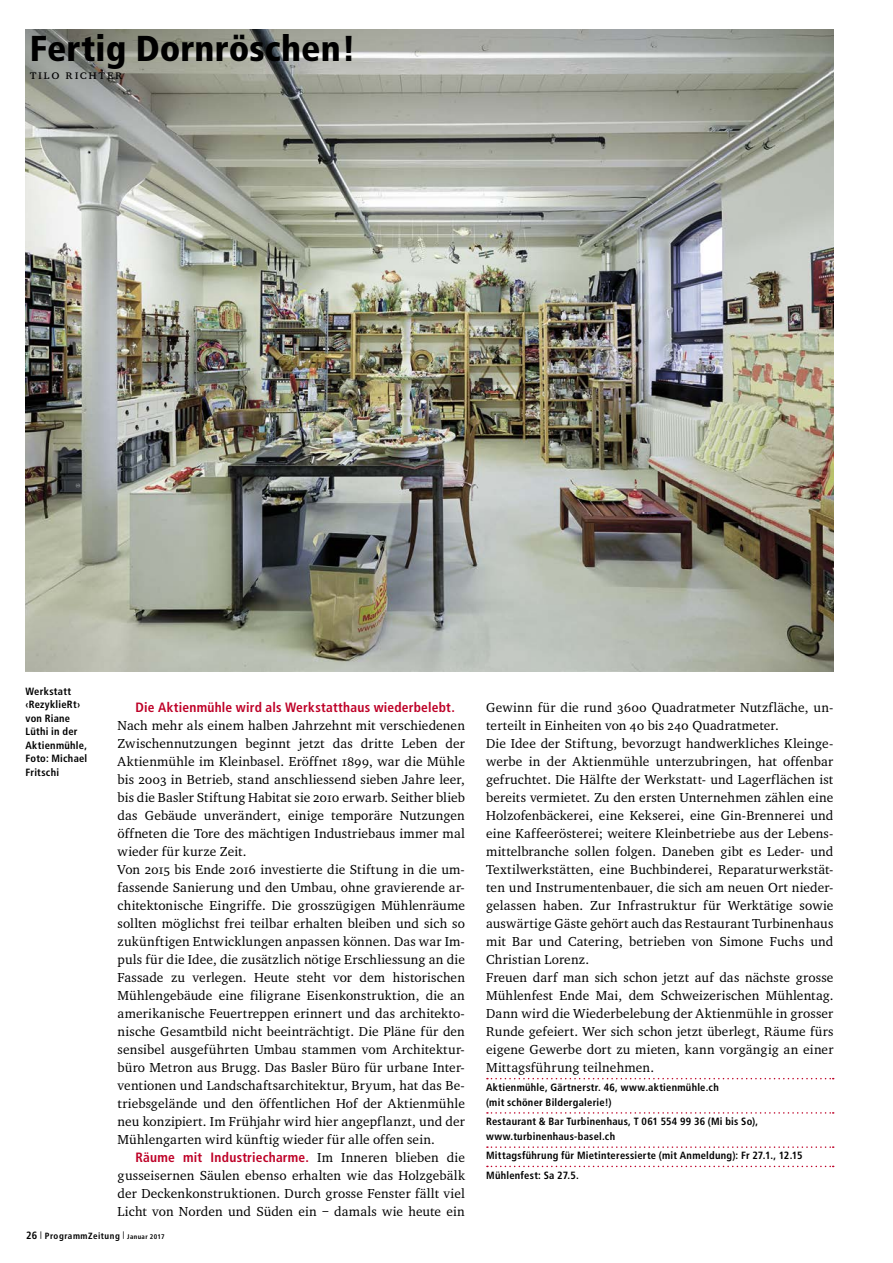
<style>
.page{position:relative;width:893px;height:1263px;background:#fff}
.page>*{position:absolute;margin:0;border:0;box-sizing:border-box;transform-origin:0 0}
.t1{font:900 condensed 36px "Frutiger";color:#000}
.t2{font:13.5px/18px "Charter EF";letter-spacing:.01em;color:#000}
.t3{font:700 condensed 13.5px "Frutiger LT Com";letter-spacing:.015em;color:#be0027}
.t4{font:13.5px "Charter EF Regular SC";letter-spacing:.115em;color:#000}
.t5{font:700 condensed 10.5px/13.5px "Frutiger LT Com";letter-spacing:.025em;color:#000}
.t6{font:700 condensed 9px "Frutiger LT Com";letter-spacing:.055em;color:#000}
.s1{font-family:"Charter EF Regular SC"}
.s2{font-family:"Charter EF";font-weight:400;font-stretch:normal;color:#000}
.s3{font-size:10.5px}
.s4{font-size:6.75px}
</style>
<div class="page">
<img style="left:26px;top:30px;width:807px;height:642px">
<svg style="left:487px;top:1078px;width:347px;height:1px"></svg>
<svg style="left:487px;top:1112px;width:347px;height:2px"></svg>
<svg style="left:487px;top:1146px;width:347px;height:2px"></svg>
<svg style="left:487px;top:1166px;width:347px;height:1px"></svg>
<p class="t1" style="left:30px;top:27px;width:327px">Fertig Dornröschen!</p>
<p class="t4" style="left:30px;top:66px;width:94px">tilo richter</p>
<p class="t5" style="left:26px;top:684px;width:63px">Werkstatt ‹RezyklieRt› von Riane<br>Lüthi in der<br>Aktienmühle,<br>Foto: Michael<br>Fritschi</p>
<p class="t3" style="left:136px;top:699px;width:321px">Die Aktienmühle wird als Werkstatthaus wiederbelebt.</p>
<p class="t2" style="left:118px;top:716px;width:349px">Nach mehr als einem halben Jahrzehnt mit verschiedenen</p>
<p class="t2" style="left:118px;top:734px;width:349px">Zwischennutzungen beginnt jetzt das dritte Leben der</p>
<p class="t2" style="left:118px;top:752px;width:349px">Aktienmühle im Kleinbasel. Eröffnet <span class="s1">1899</span>, war die Mühle</p>
<p class="t2" style="left:118px;top:770px;width:349px">bis <span class="s1">2003</span> in Betrieb, stand anschliessend sieben Jahre leer,</p>
<p class="t2" style="left:118px;top:788px;width:349px">bis die Basler Stiftung Habitat sie <span class="s1">2010</span> erwarb. Seither blieb</p>
<p class="t2" style="left:118px;top:806px;width:349px">das Gebäude unverändert, einige temporäre Nutzungen</p>
<p class="t2" style="left:118px;top:824px;width:349px">öffneten die Tore des mächtigen Industriebaus immer mal</p>
<p class="t2" style="left:118px;top:842px;width:130px">wieder für kurze Zeit.</p>
<p class="t2" style="left:118px;top:860px;width:349px">Von <span class="s1">2015</span> bis Ende <span class="s1">2016</span> investierte die Stiftung in die um-</p>
<p class="t2" style="left:118px;top:878px;width:349px">fassende Sanierung und den Umbau, ohne gravierende ar-</p>
<p class="t2" style="left:118px;top:896px;width:349px">chitektonische Eingriffe. Die grosszügigen Mühlenräume</p>
<p class="t2" style="left:118px;top:914px;width:349px">sollten möglichst frei teilbar erhalten bleiben und sich so</p>
<p class="t2" style="left:118px;top:932px;width:349px">zukünftigen Entwicklungen anpassen können. Das war Im-</p>
<p class="t2" style="left:118px;top:950px;width:349px">puls für die Idee, die zusätzlich nötige Erschliessung an die</p>
<p class="t2" style="left:118px;top:968px;width:349px">Fassade zu verlegen. Heute steht vor dem historischen</p>
<p class="t2" style="left:118px;top:986px;width:349px">Mühlengebäude eine filigrane Eisenkonstruktion, die an</p>
<p class="t2" style="left:118px;top:1004px;width:349px">amerikanische Feuertreppen erinnert und das architekto-</p>
<p class="t2" style="left:118px;top:1022px;width:349px">nische Gesamtbild nicht beeinträchtigt. Die Pläne für den</p>
<p class="t2" style="left:118px;top:1040px;width:349px">sensibel ausgeführten Umbau stammen vom Architektur-</p>
<p class="t2" style="left:118px;top:1058px;width:349px">büro Metron aus Brugg. Das Basler Büro für urbane Inter-</p>
<p class="t2" style="left:118px;top:1076px;width:349px">ventionen und Landschaftsarchitektur, Bryum, hat das Be-</p>
<p class="t2" style="left:118px;top:1094px;width:349px">triebsgelände und den öffentlichen Hof der Aktienmühle</p>
<p class="t2" style="left:118px;top:1112px;width:349px">neu konzipiert. Im Frühjahr wird hier angepflanzt, und der</p>
<p class="t2" style="left:118px;top:1130px;width:319px">Mühlengarten wird künftig wieder für alle offen sein.</p>
<p class="t3" style="left:136px;top:1149px;width:331px">Räume mit Industriecharme. <span class="s2">Im Inneren blieben die</span></p>
<p class="t2" style="left:118px;top:1166px;width:349px">gusseisernen Säulen ebenso erhalten wie das Holzgebälk</p>
<p class="t2" style="left:118px;top:1184px;width:349px">der Deckenkonstruktionen. Durch grosse Fenster fällt viel</p>
<p class="t2" style="left:118px;top:1202px;width:349px">Licht von Norden und Süden ein – damals wie heute ein</p>
<p class="t6" style="left:26px;top:1230px;width:140px"><span class="s3">26</span> <sup>|</sup> ProgrammZeitung <sup>|</sup> <span class="s4">Januar 2017</span></p>
<p class="t2" style="left:486px;top:698px;width:349px">Gewinn für die rund <span class="s1">3600</span> Quadratmeter Nutzfläche, un&shy;terteilt in Einheiten von <span class="s1">40</span> bis <span class="s1">240</span> Quadratmeter.<br>Die Idee der Stiftung, bevorzugt handwerkliches Kleinge&shy;werbe in der Aktienmühle unterzubringen, hat offenbar gefruchtet. Die Hälfte der Werkstatt- und Lagerflächen ist bereits vermietet. Zu den ersten Unternehmen zählen eine Holzofenbäckerei, eine Kekserei, eine Gin-Brennerei und eine Kaffeerösterei; weitere Kleinbetriebe aus der Lebens&shy;mittelbranche sollen folgen. Daneben gibt es Leder- und Textilwerkstätten, eine Buchbinderei, Reparaturwerkstät&shy;ten und Instrumentenbauer, die sich am neuen Ort nieder&shy;gelassen haben. Zur Infrastruktur für Werktätige sowie auswärtige Gäste gehört auch das Restaurant Turbinenhaus mit Bar und Catering, betrieben von Simone Fuchs und Christian Lorenz.<br>Freuen darf man sich schon jetzt auf das nächste grosse Mühlenfest Ende Mai, dem Schweizerischen Mühlentag.<br>Dann wird die Wiederbelebung der Aktienmühle in grosser Runde gefeiert. Wer sich schon jetzt überlegt, Räume fürs eigene Gewerbe dort zu mieten, kann vorgängig an einer Mittagsführung teilnehmen.</p>
<p class="t5" style="left:486px;top:1080px;width:234px;line-height:15px">Aktienmühle, Gärtnerstr. 46, www.aktienmühle.ch (mit schöner Bildergalerie!)</p>
<p class="t5" style="left:486px;top:1114px;width:274px;line-height:15px">Restaurant &amp; Bar Turbinenhaus, T 061 554 99 36 (Mi bis So), www.turbinenhaus-basel.ch</p>
<p class="t5" style="left:486px;top:1146px;width:318px;line-height:19.2px">Mittagsführung für Mietinteressierte (mit Anmeldung): Fr 27.1., 12.15<br>Mühlenfest: Sa 27.5.</p>
</div>
